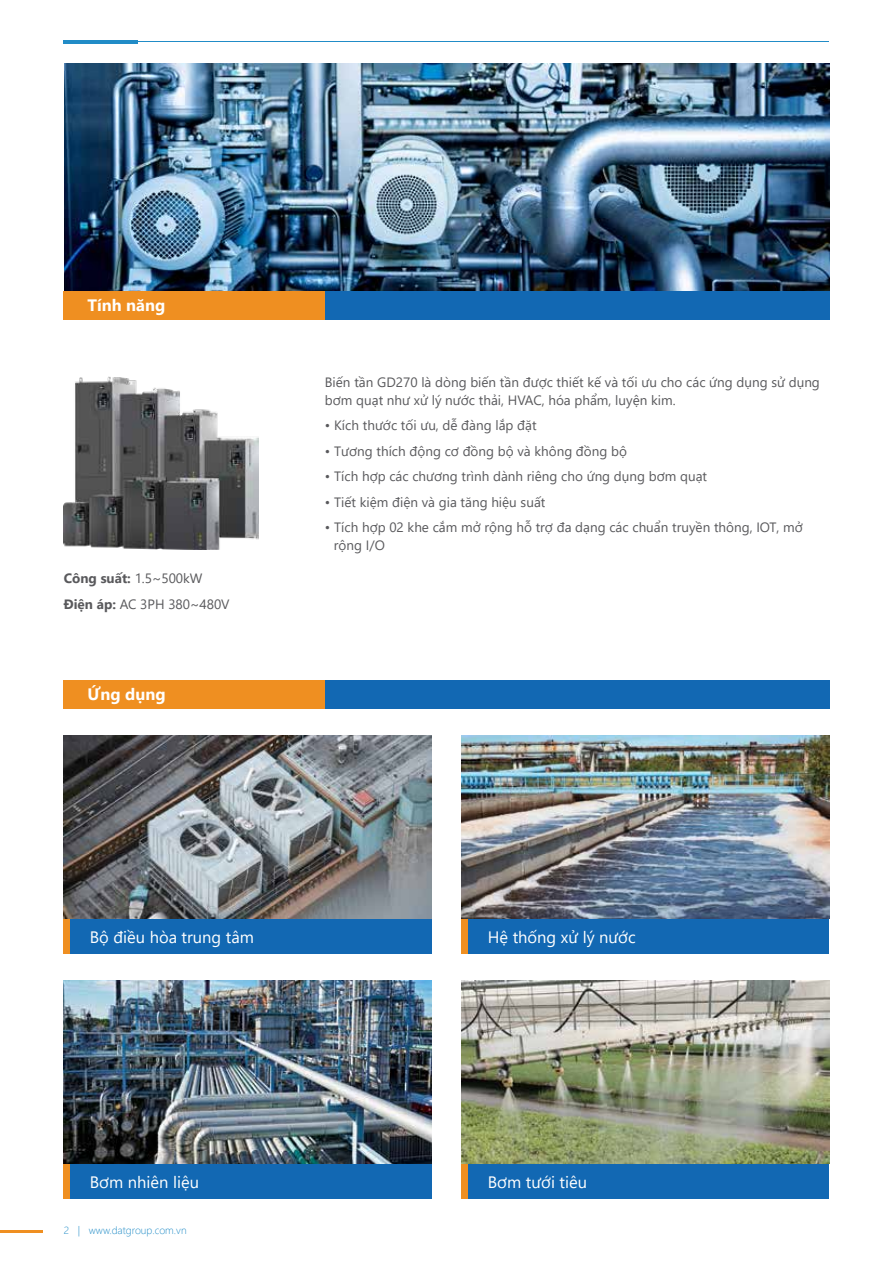
<style>
.page{position:relative;width:893px;height:1263px;background:#fff}
.page>*{position:absolute;margin:0;border:0;box-sizing:border-box;transform-origin:0 0}
.t1{font:16.5px "Segoe UI";color:#fff}
.t2{font:700 16.5px "Segoe UI";color:#fff}
.t3{font:13.5px/18px "Segoe UI";color:#59595c}
.t4{font:300 10.5px "Segoe UI";color:#218cc7}
.s1{font-weight:700}
</style>
<div class="page">
<hr style="left:64px;top:41px;width:765px;height:1px;background:#218cc7">
<hr style="left:64px;top:40px;width:74px;height:3px;background:#218cc7">
<hr style="left:0;top:1230px;width:43px;height:2px;background:#ef8f21">
<img style="left:64px;top:64px;width:765px;height:227px">
<div style="left:325px;top:291px;width:504px;height:29px;background:#1268b3"></div>
<div style="left:64px;top:291px;width:261px;height:29px;background:#ef8f21"></div>
<div style="left:325px;top:680px;width:504px;height:29px;background:#1268b3"></div>
<div style="left:64px;top:680px;width:261px;height:29px;background:#ef8f21"></div>
<img style="left:64px;top:377px;width:194px;height:172px">
<div style="left:64px;top:1163px;width:367px;height:36px;background:#1268b3"></div>
<div style="left:64px;top:1163px;width:6px;height:36px;background:#ef8f21"></div>
<div style="left:64px;top:918px;width:367px;height:36px;background:#1268b3"></div>
<div style="left:64px;top:918px;width:6px;height:36px;background:#ef8f21"></div>
<div style="left:462px;top:1163px;width:367px;height:36px;background:#1268b3"></div>
<div style="left:462px;top:1163px;width:6px;height:36px;background:#ef8f21"></div>
<div style="left:462px;top:918px;width:367px;height:36px;background:#1268b3"></div>
<div style="left:462px;top:918px;width:6px;height:36px;background:#ef8f21"></div>
<img style="left:64px;top:735px;width:367px;height:183px">
<img style="left:462px;top:735px;width:367px;height:183px">
<img style="left:64px;top:980px;width:367px;height:183px">
<img style="left:462px;top:980px;width:367px;height:183px">
<p class="t2" style="left:88px;top:290px;width:79px">Tính năng</p>
<p class="t3" style="left:64px;top:564px;width:167px;line-height:25.5px"><span class="s1">Công suất:</span> 1.5~500kW<br><span class="s1">Điện áp:</span> AC 3PH 380~480V</p>
<p class="t2" style="left:88px;top:679px;width:80px">Ứng dụng</p>
<p class="t3" style="left:325px;top:372px;width:496px">Biến tần GD270 là dòng biến tần được thiết kế và tối ưu cho các ứng dụng sử dụng bơm quạt như xử lý nước thải, HVAC, hóa phẩm, luyện kim.</p>
<p class="t3" style="left:325px;top:415px;width:213px">• Kích thước tối ưu, dễ đàng lắp đặt</p>
<p class="t3" style="left:325px;top:441px;width:304px">• Tương thích động cơ đồng bộ và không đồng bộ</p>
<p class="t3" style="left:325px;top:466px;width:384px">• Tích hợp các chương trình dành riêng cho ứng dụng bơm quạt</p>
<p class="t3" style="left:325px;top:492px;width:222px">• Tiết kiệm điện và gia tăng hiệu suất</p>
<p class="t3" style="left:334px;top:517px;width:470px;text-indent:-9px">• Tích hợp 02 khe cắm mở rộng hỗ trợ đa dạng các chuẩn truyền thông, IOT, mở rộng I/O</p>
<p class="t1" style="left:90px;top:922px;width:166px">Bộ điều hòa trung tâm</p>
<p class="t1" style="left:488px;top:922px;width:149px">Hệ thống xử lý nước</p>
<p class="t1" style="left:90px;top:1167px;width:111px">Bơm nhiên liệu</p>
<p class="t4" style="left:64px;top:1220px;width:124px">2 | www.datgroup.com.vn</p>
<p class="t1" style="left:488px;top:1167px;width:101px">Bơm tưới tiêu</p>
</div>
